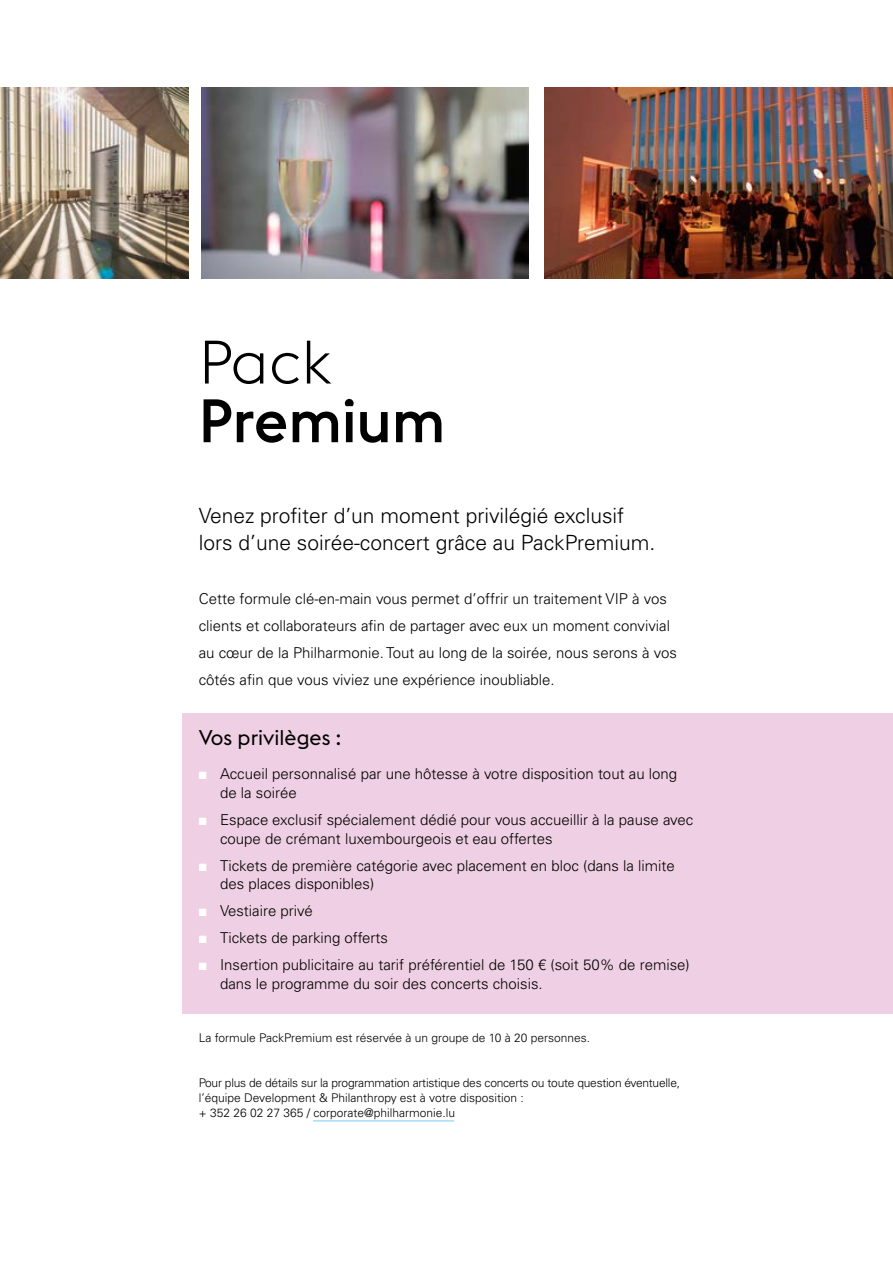
<style>
.page{position:relative;width:893px;height:1263px;background:#fff}
.page>*{position:absolute;margin:0;border:0;box-sizing:border-box;transform-origin:0 0}
.t1{font:500 60.3px "Euclid Flex";color:#000}
.t2{font:300 60.3px "Euclid Flex";color:#000}
.t3{font:300 21px/27px "Univers LT Pro 45";color:#000}
.t4{font:21px "Euclid Flex";color:#000}
.t5{font:300 15px/18.8px "Univers LT Pro 45";color:#000}
.t6{font:300 12px/15px "Univers LT Pro 45";letter-spacing:-.02em;color:#000}
.t7{font:300 12px "Univers LT Pro 45";color:#000}
.s1{color:#fff}
</style>
<div class="page">
<div style="left:183px;top:713px;width:710px;height:300px;background:#efcfe3"></div>
<img style="left:0;top:87px;width:188px;height:192px">
<img style="left:202px;top:87px;width:326px;height:192px">
<img style="left:544px;top:87px;width:349px;height:192px">
<hr style="left:313px;top:1120px;width:141px;height:1px;background:#7accf0">
<h1 class="t2" style="left:199px;top:327px;width:135px">Pack</h1>
<h1 class="t1" style="left:199px;top:386px;width:248px">Premium</h1>
<h2 class="t3" style="left:199px;top:502px;width:458px">Venez profiter d’un moment privilégié exclusif lors d’une soirée-concert grâce au PackPremium.</h2>
<p class="t5" style="left:199px;top:585px;width:480px;line-height:27px">Cette formule clé-en-main vous permet d’offrir un traitement VIP à vos clients et collaborateurs afin de partager avec eux un moment convivial au cœur de la Philharmonie. Tout au long de la soirée, nous serons à vos côtés afin que vous viviez une expérience inoubliable.</p>
<h2 class="t4" style="left:199px;top:726px;width:144px">Vos privilèges :</h2>
<p class="t5" style="left:220px;top:764px;width:459px;text-indent:-21px"><span class="s1">■</span> Accueil personnalisé par une hôtesse à votre disposition tout au long de la soirée</p>
<p class="t5" style="left:220px;top:810px;width:475px;text-indent:-21px"><span class="s1">■</span> Espace exclusif spécialement dédié pour vous accueillir à la pause avec coupe de crémant luxembourgeois et eau offertes</p>
<p class="t5" style="left:220px;top:856px;width:456px;text-indent:-21px"><span class="s1">■</span> Tickets de première catégorie avec placement en bloc (dans la limite des places disponibles)</p>
<p class="t5" style="left:199px;top:901px;width:116px"><span class="s1">■</span> Vestiaire privé</p>
<p class="t5" style="left:199px;top:928px;width:191px"><span class="s1">■</span> Tickets de parking offerts</p>
<p class="t5" style="left:220px;top:955px;width:471px;text-indent:-21px"><span class="s1">■</span> Insertion publicitaire au tarif préférentiel de 150 € (soit 50% de remise) dans le programme du soir des concerts choisis.</p>
<p class="t7" style="left:199px;top:1031px;width:393px">La formule PackPremium est réservée à un groupe de 10 à 20 personnes.</p>
<p class="t6" style="left:199px;top:1075px;width:483px">Pour plus de détails sur la programmation artistique des concerts ou toute question éventuelle, l’équipe Development &amp; Philanthropy est à votre disposition :<br>+ 352 26 02 27 365 / corporate@philharmonie.lu</p>
</div>
